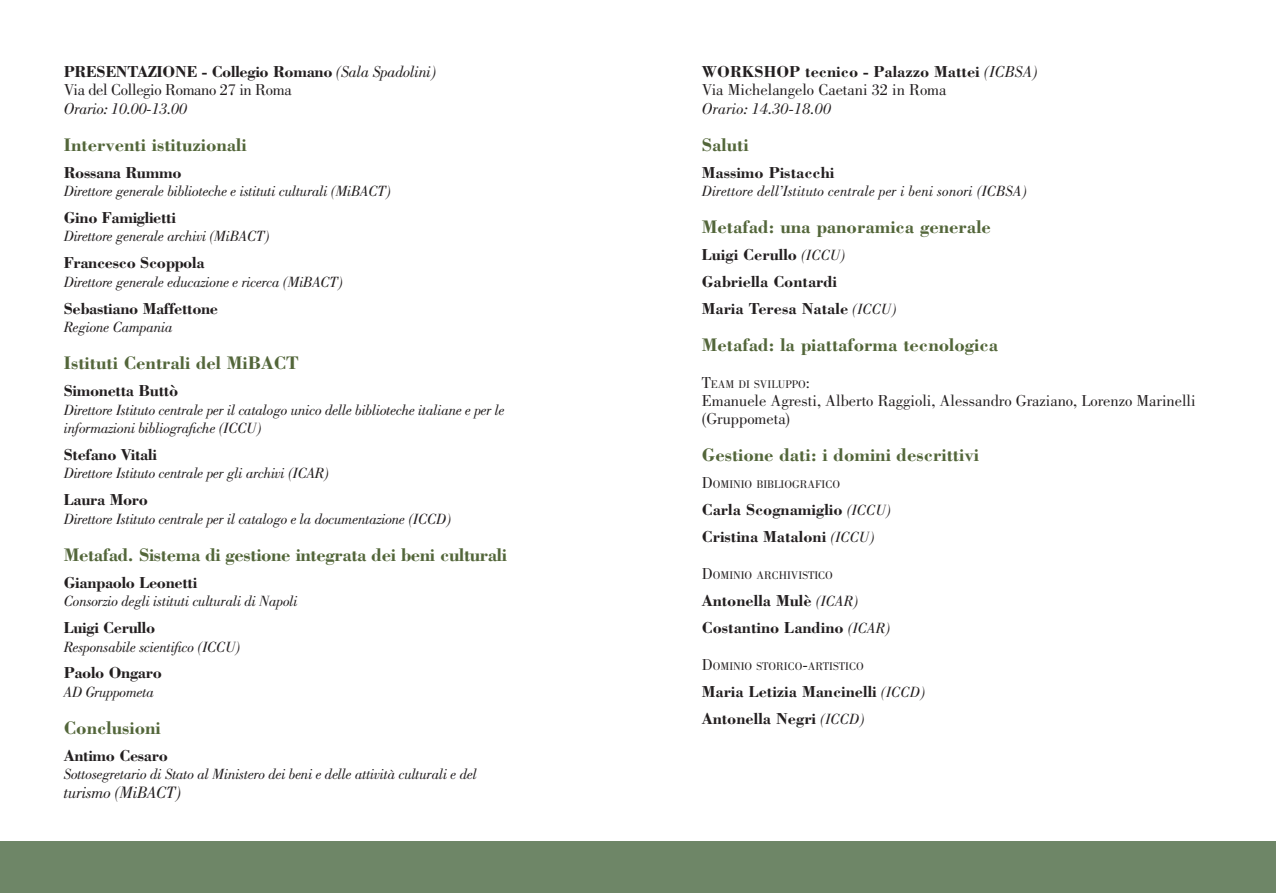
<style>
.page{position:relative;width:1276px;height:893px;background:#fff}
.page>*{position:absolute;margin:0;border:0;box-sizing:border-box;transform-origin:0 0}
.t1{font:700 18.75px "Bodoni";color:#53663a}
.t2{font:700 18.75px "Bodoni";letter-spacing:-.02em;color:#53663a}
.t3{font:italic 16.95px "Bodoni";letter-spacing:-.02em;color:#231f20}
.t4{font:700 16.35px/18.5px "Bodoni";letter-spacing:-.02em;color:#231f20}
.t5{font:700 16.35px/27px "Bodoni";color:#231f20}
.t6{font:16.35px/18.5px "Bodoni";color:#231f20}
.t7{font:italic 16.35px "Bodoni";letter-spacing:-.01em;color:#231f20}
.t8{font:italic 15.3px/18.5px "Bodoni";letter-spacing:-.02em;color:#231f20}
.t9{font:italic 15.3px "Bodoni";color:#231f20}
.t10{font:11.55px "Bodoni";color:#231f20}
.s1{font-weight:400;font-style:italic}
.s2{font-weight:400}
.s3{font-weight:700}
.s4{font-style:italic}
.s5{font-weight:400;font-style:italic;font-size:15.3px}
.s6{font-size:16.35px}
</style>
<div class="page">
<div style="left:0;top:842px;width:1276px;height:51px;background:#6e8667"></div>
<p class="t4" style="left:64px;top:62px;width:374px">PRESENTAZIONE - Collegio Romano <span class="s1">(Sala Spadolini)<br></span><span class="s2">Via del Collegio Romano 27 in Roma</span></p>
<p class="t7" style="left:64px;top:99px;width:125px">Orario: 10.00-13.00</p>
<p class="t1" style="left:64px;top:133px;width:184px">Interventi istituzionali</p>
<p class="t4" style="left:64px;top:163px;width:119px">Rossana Rummo</p>
<p class="t8" style="left:64px;top:182px;width:328px">Direttore generale biblioteche e istituti culturali (MiBACT)</p>
<p class="t4" style="left:64px;top:208px;width:114px">Gino Famiglietti</p>
<p class="t8" style="left:64px;top:227px;width:207px">Direttore generale archivi (MiBACT)</p>
<p class="t4" style="left:64px;top:253px;width:142px">Francesco Scoppola</p>
<p class="t8" style="left:64px;top:273px;width:281px">Direttore generale educazione e ricerca (MiBACT)</p>
<p class="t4" style="left:64px;top:299px;width:156px">Sebastiano Maffettone</p>
<p class="t8" style="left:64px;top:318px;width:110px">Regione Campania</p>
<p class="t1" style="left:64px;top:351px;width:236px">Istituti Centrali del MiBACT</p>
<p class="t4" style="left:64px;top:381px;width:116px">Simonetta Buttò</p>
<p class="t8" style="left:64px;top:400px;width:442px">Direttore Istituto centrale per il catalogo unico delle biblioteche italiane e per le informazioni bibliografiche (ICCU)</p>
<p class="t4" style="left:64px;top:445px;width:95px">Stefano Vitali</p>
<p class="t8" style="left:64px;top:464px;width:267px">Direttore Istituto centrale per gli archivi (ICAR)</p>
<p class="t4" style="left:64px;top:490px;width:86px">Laura Moro</p>
<p class="t8" style="left:64px;top:509px;width:389px">Direttore Istituto centrale per il catalogo e la documentazione (ICCD)</p>
<p class="t2" style="left:64px;top:543px;width:445px">Metafad. Sistema di gestione integrata dei beni culturali</p>
<p class="t4" style="left:64px;top:573px;width:135px">Gianpaolo Leonetti</p>
<p class="t8" style="left:64px;top:592px;width:235px">Consorzio degli istituti culturali di Napoli</p>
<p class="t4" style="left:64px;top:618px;width:93px">Luigi Cerullo</p>
<p class="t8" style="left:64px;top:637px;width:178px">Responsabile scientifico (ICCU)</p>
<p class="t4" style="left:64px;top:663px;width:100px">Paolo Ongaro</p>
<p class="t8" style="left:64px;top:683px;width:92px">AD Gruppometa</p>
<p class="t1" style="left:64px;top:716px;width:98px">Conclusioni</p>
<p class="t4" style="left:64px;top:746px;width:106px">Antimo Cesaro</p>
<p class="t8" style="left:64px;top:765px;width:415px">Sottosegretario di Stato al Ministero dei beni e delle attività culturali e del</p>
<p class="t3" style="left:64px;top:783px;width:119px">turismo (MiBACT)</p>
<p class="t6" style="left:702px;top:62px;width:337px"><span class="s3">WORKSHOP tecnico - Palazzo Mattei</span> <span class="s4">(ICBSA)<br></span>Via Michelangelo Caetani 32 in Roma</p>
<p class="t7" style="left:702px;top:99px;width:131px">Orario: 14.30-18.00</p>
<p class="t1" style="left:702px;top:133px;width:48px">Saluti</p>
<p class="t5" style="left:702px;top:158px;width:134px">Massimo Pistacchi</p>
<p class="t9" style="left:702px;top:182px;width:326px">Direttore dell’Istituto centrale per i beni sonori (ICBSA)</p>
<p class="t1" style="left:702px;top:215px;width:291px">Metafad: una panoramica generale</p>
<p class="t5" style="left:702px;top:241px;width:196px">Luigi Cerullo <span class="s5">(ICCU)<br></span>Gabriella Contardi<br>Maria Teresa Natale <span class="s5">(ICCU)</span></p>
<p class="t1" style="left:702px;top:333px;width:298px">Metafad: la piattaforma tecnologica</p>
<p class="t10" style="left:702px;top:377px;width:110px"><span class="s6">T</span>EAM DI SVILUPPO<span class="s6">:</span></p>
<p class="t6" style="left:702px;top:391px;width:495px">Emanuele Agresti, Alberto Raggioli, Alessandro Graziano, Lorenzo Marinelli (Gruppometa)</p>
<p class="t1" style="left:702px;top:443px;width:279px">Gestione dati: i domini descrittivi</p>
<p class="t10" style="left:702px;top:478px;width:140px"><span class="s6">D</span>OMINIO BIBLIOGRAFICO</p>
<p class="t5" style="left:702px;top:496px;width:191px">Carla Scognamiglio <span class="s5">(ICCU)<br></span>Cristina Mataloni <span class="s5">(ICCU)</span></p>
<p class="t10" style="left:702px;top:569px;width:133px"><span class="s6">D</span>OMINIO ARCHIVISTICO</p>
<p class="t5" style="left:702px;top:587px;width:190px">Antonella Mulè <span class="s5">(ICAR)<br></span>Costantino Landino <span class="s5">(ICAR)</span></p>
<p class="t10" style="left:702px;top:660px;width:163px"><span class="s6">D</span>OMINIO STORICO<span class="s6">-</span>ARTISTICO</p>
<p class="t5" style="left:702px;top:678px;width:225px">Maria Letizia Mancinelli <span class="s5">(ICCD)<br></span>Antonella Negri <span class="s5">(ICCD)</span></p>
</div>
